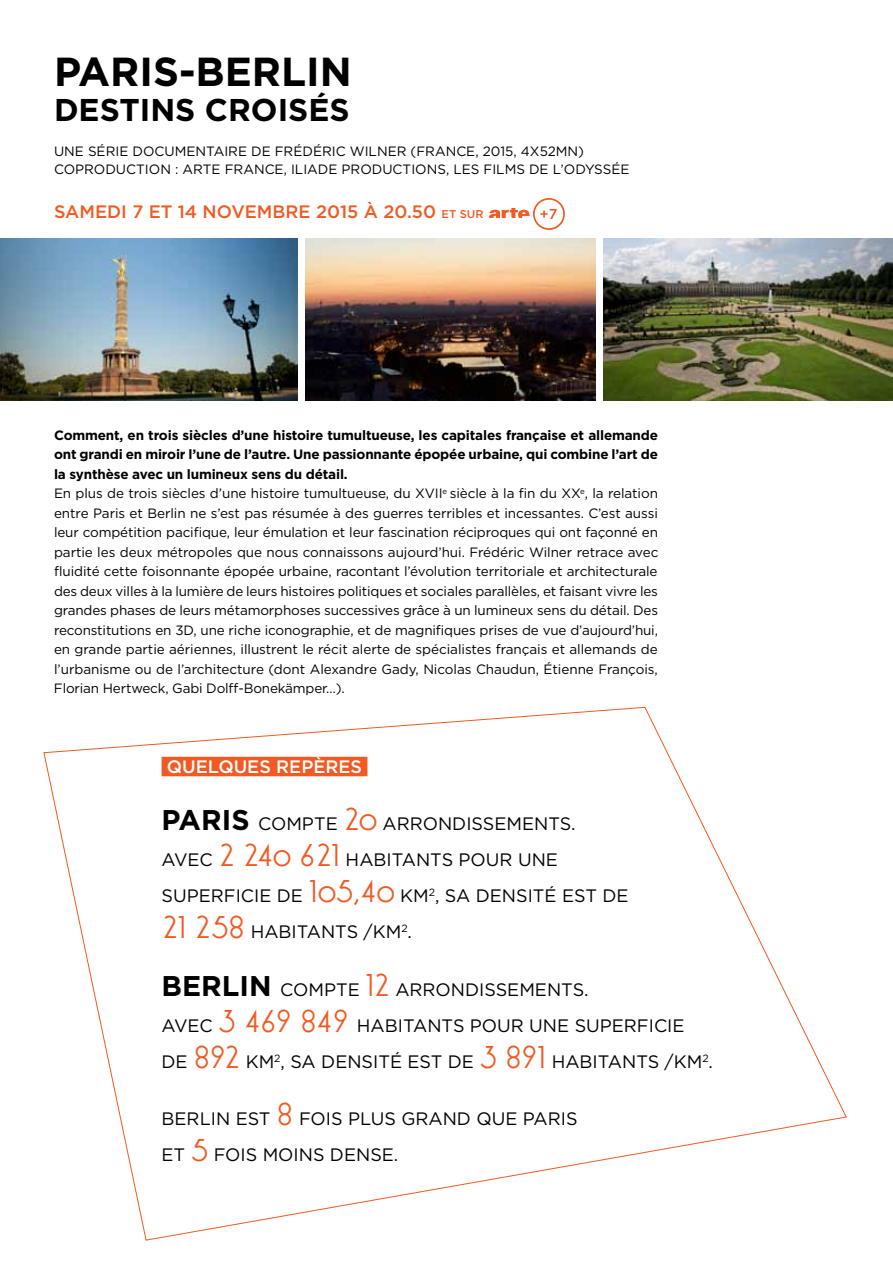
<style>
.page{position:relative;width:893px;height:1263px;background:#fff}
.page>*{position:absolute;margin:0;border:0;box-sizing:border-box;transform-origin:0 0}
.t1{font:700 40.5px "Gotham";color:#000}
.t2{font:700 31.5px "Gotham";color:#000}
.t3{font:18px/36px "Gotham";color:#000}
.t4{font:500 18px "Gotham";color:#f15a22}
.t5{font:500 18px "Gotham";color:#fff}
.t6{font:13.5px/19.5px "Gotham";letter-spacing:-.005em;color:#000}
.s1{font-size:11.25px}
.s2{font-weight:700}
.s3{font-weight:700;font-size:28.5px}
.s4{font-family:"Oksana MOD";font-size:30px;color:#f15a22}
</style>
<div class="page">
<img style="left:0;top:238px;width:297px;height:163px">
<svg style="left:489px;top:198px;width:76px;height:32px"></svg>
<svg style="left:43px;top:706px;width:804px;height:535px"></svg>
<div style="left:162px;top:757px;width:205px;height:19px;background:#f15a22"></div>
<img style="left:603px;top:238px;width:290px;height:163px">
<img style="left:305px;top:238px;width:290px;height:163px">
<h1 class="t1" style="left:54px;top:45px;width:49px">PARI</h1>
<h1 class="t1" style="left:153px;top:45px;width:97px">S-BERLIN</h1>
<h2 class="t2" style="left:54px;top:89px;width:172px">DESTIN S CROI</h2>
<h2 class="t2" style="left:288px;top:89px;width:63px">SéS</h2>
<p class="t6" style="left:54px;top:142px;width:532px;line-height:18px">une Série documentaire de Frédéric Wilner (France, 2015, 4x52mn)<br>Coproduction : ARTE</p>
<p class="t6" style="left:225px;top:159px;width:406px">France, I liade Productions, Les films de l’Odyssée</p>
<h3 class="t4" style="left:54px;top:200px;width:431px">SAMEDI 7 ET 14 NOVEMBRE 2015 À 20.50 <span class="s1">ET SUR</span></h3>
<p class="t6" style="left:54px;top:425px;width:606px"><span class="s2">Comment, en trois siècles d’une histoire tumultueuse, les capitales française et allemande ont grandi en miroir l’une de l’autre. Une passionnante épopée urbaine, qui combine l’art de la synthèse avec un lumineux sens du détail.<br></span>En plus de trois siècles d’une histoire tumultueuse, du XVII <sup>e</sup> siècle à la fin du XX<sup>e</sup>, la relation entre Paris et Berlin ne s’est pas résumée à des guerres terribles et incessantes. C’est aussi leur compétition pacifique, leur émulation et leur fascination réciproques qui ont façonné en partie les deux métropoles que nous connaissons aujourd’hui. Frédéric Wilner retrace avec fluidité cette foisonnante épopée urbaine, racontant l’évolution territoriale et architecturale des deux villes à la lumière de leurs histoires politiques et sociales parallèles, et faisant vivre les grandes phases de leurs métamorphoses successives grâce à un lumineux sens du détail. Des reconstitutions en 3D, une riche iconographie, et de magnifiques prises de vue d’aujourd’hui, en grande partie aériennes, illustrent le récit alerte de spécialistes français et allemands de l’urbanisme ou de l’architecture (dont Alexandre Gady, N icolas Chaudun, Étienne François, Florian Hertweck, Gabi Dolff-Bonekämper…).</p>
<h3 class="t5" style="left:167px;top:754px;width:195px">QUELQUES REPÈRES</h3>
<h3 class="t3" style="left:162px;top:805px;width:468px"><span class="s3">Paris</span> compte <span class="s4">20</span> arrondissements.<br>Avec <span class="s4">2 240 621</span> habitants pour une<br>Superficie de <span class="s4">105,40</span> km<sup>2</sup>, sa Densité est de<br><span class="s4">21 258</span> habitants /km<sup>2</sup>.</h3>
<h3 class="t3" style="left:162px;top:971px;width:553px"><span class="s3">Berlin</span> compte <span class="s4">12</span> arrondissements.<br>Avec <span class="s4">3 469 849</span> habitants pour une Superficie de <span class="s4">892</span> km<sup>2</sup>, sa Densité est de <span class="s4">3 891</span> habitants /km<sup>2</sup>.</h3>
<h3 class="t3" style="left:162px;top:1100px;width:415px">Berlin est <span class="s4">8</span> fois plus grand que Paris et <span class="s4">5</span> fois moins dense.</h3>
</div>
